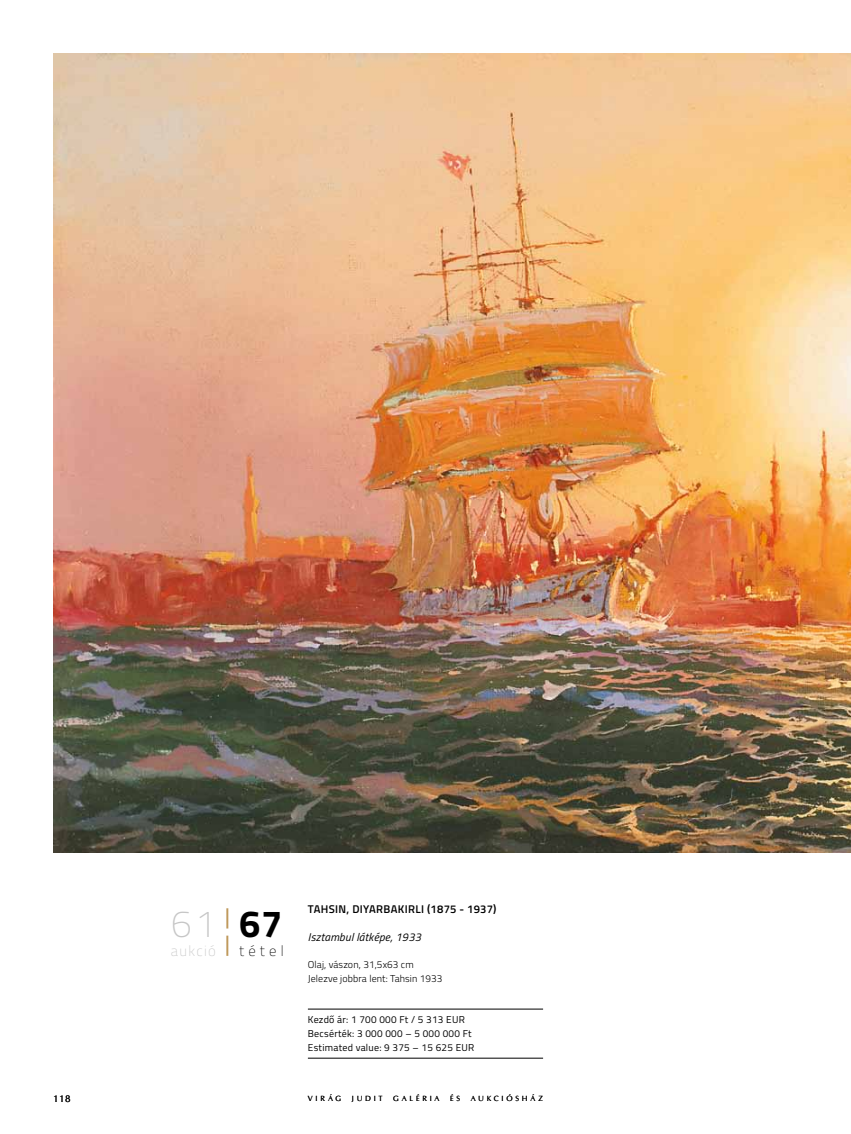
<style>
.page{position:relative;width:851px;height:1134px;background:#fff}
.page>*{position:absolute;margin:0;border:0;box-sizing:border-box;transform-origin:0 0}
.t1{font:100 37.88px "Titillium";color:#c6c6c6}
.t2{font:100 14.75px "Titillium";color:#c6c6c6}
.t3{font:100 14.75px "Titillium";color:#000}
.t4{font:600 11.25px "Titillium";letter-spacing:.02em;color:#000}
.t5{font:italic 11.25px "Titillium";letter-spacing:.02em;color:#000}
.t6{font:10px/13.8px "Titillium";letter-spacing:.025em;color:#000}
.t7{font:300 10px/13.8px "Titillium";letter-spacing:.01em;color:#000}
.t8{font:10px "CG Omega";color:#000}
.t9{font:7.5px "CG Omega";letter-spacing:.37em;color:#000}
.s1{font-family:"H Swiss 721 Thin BT";font-weight:400;font-size:54.62px;color:#c09a5d}
.s2{font-weight:700;color:#000}
</style>
<div class="page">
<img style="left:53px;top:53px;width:797px;height:799px">
<hr style="left:308px;top:1009px;width:235px;height:1px;background:#000">
<hr style="left:308px;top:1058px;width:235px;height:1px;background:#000">
<h1 class="t1" style="left:171px;top:896px;width:113px">61<span class="s1">¦</span><span class="s2">67</span></h1>
<h2 class="t2" style="left:171px;top:940px;width:47px">aukció</h2>
<h2 class="t3" style="left:239px;top:940px;width:46px">tétel</h2>
<p class="t4" style="left:308px;top:901px;width:90px">TAHSIN, DIYARBAKIRLI</p>
<p class="t4" style="left:427px;top:901px;width:71px">(1875 - 1937)</p>
<p class="t5" style="left:308px;top:929px;width:115px">Isztambul látképe, 1933</p>
<p class="t7" style="left:308px;top:957px;width:136px">Olaj, vászon, 31,5x63 cm<br>Jelezve jobbra lent: Tahsin 1933</p>
<p class="t6" style="left:308px;top:1012px;width:165px">Kezdő ár: 1 700 000 Ft / 5 313 EUR<br>Becsérték: 3 000 000 – 5 000 000 Ft<br>Estimated value: 9 375 – 15 625 EUR</p>
<p class="t8" style="left:53px;top:1093px;width:19px">118</p>
<p class="t9" style="left:308px;top:1094px;width:35px">VIRÁG</p>
<p class="t9" style="left:352px;top:1094px;width:32px">JUDIT</p>
<p class="t9" style="left:393px;top:1094px;width:48px">GALÉRIA</p>
<p class="t9" style="left:450px;top:1094px;width:12px">É S</p>
<p class="t9" style="left:470px;top:1094px;width:74px">AUKCIÓSHÁZ</p>
</div>
